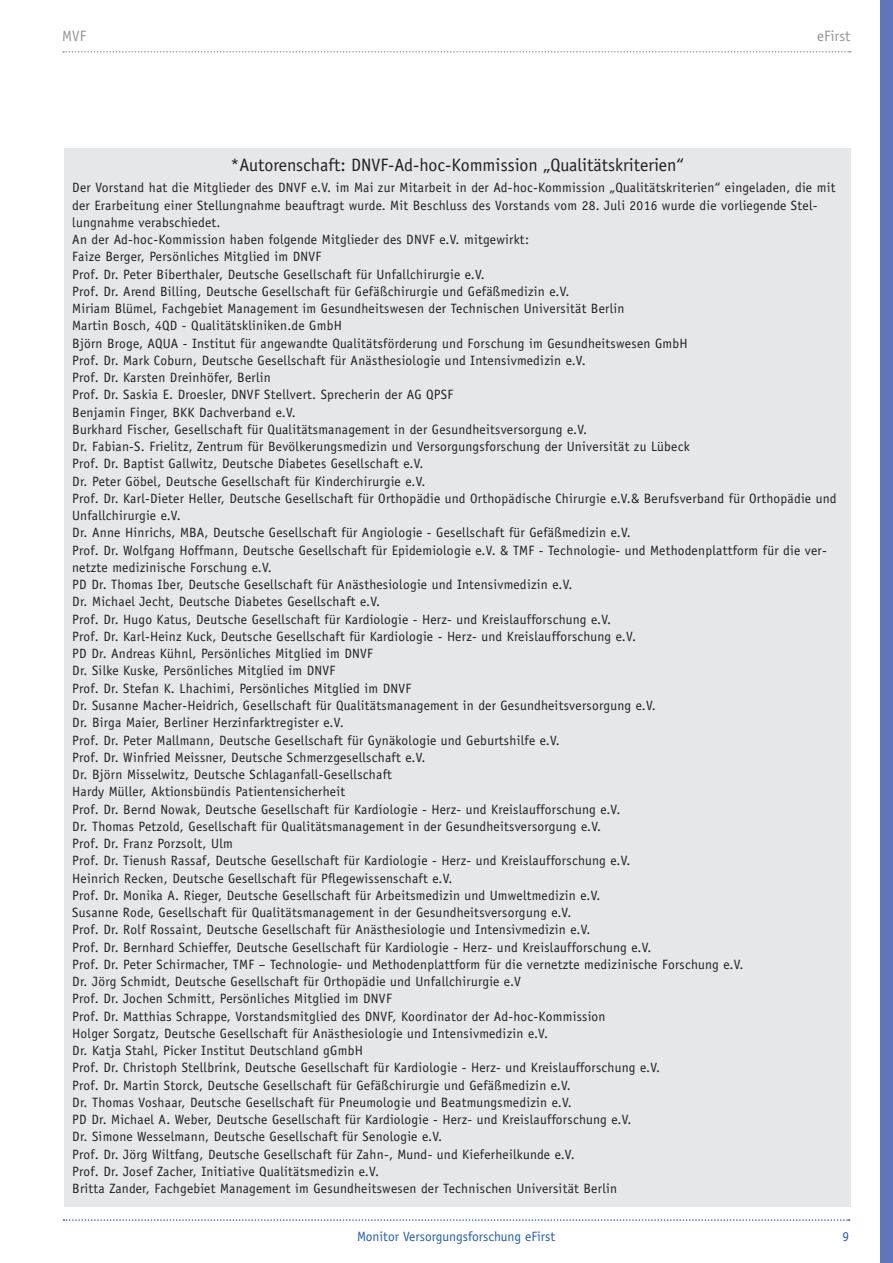
<style>
.page{position:relative;width:893px;height:1263px;background:#fff}
.page>*{position:absolute;margin:0;border:0;box-sizing:border-box;transform-origin:0 0}
.t1{font:18px "Officina Sans";color:#231f20}
.t2{font:15px "Officina Sans";color:#939598}
.t3{font:13.5px/17.2px "Officina Sans";letter-spacing:.02em;color:#231f20}
.t4{font:13.5px "Officina Sans";color:#275caa}
</style>
<div class="page">
<svg style="left:63px;top:51px;width:788px;height:2px"></svg>
<svg style="left:63px;top:1219px;width:787px;height:2px"></svg>
<div style="left:880px;top:0;width:13px;height:1263px;background:#5f77ba"></div>
<div style="left:64px;top:149px;width:786px;height:1058px;background:#e6e7e9"></div>
<p class="t2" style="left:62px;top:27px;width:25px">MVF</p>
<p class="t2" style="left:817px;top:27px;width:35px">eFirst</p>
<h1 class="t1" style="left:230px;top:154px;width:455px">*Autorenschaft: DNVF-Ad-hoc-Kommission „Qualitätskriterien“</h1>
<p class="t3" style="left:72px;top:179px;width:766px">Der Vorstand hat die Mitglieder des DNVF e.V. im Mai zur Mitarbeit in der Ad-hoc-Kommission „Qualitätskriterien“ eingeladen, die mit der Erarbeitung einer Stellungnahme beauftragt wurde. Mit Beschluss des Vorstands vom 28. Juli 2016 wurde die vorliegende Stel&shy;lungnahme verabschiedet.<br>An der Ad-hoc-Kommission haben folgende Mitglieder des DNVF e.V. mitgewirkt:<br>Faize Berger, Persönliches Mitglied im DNVF<br>Prof. Dr. Peter Biberthaler, Deutsche Gesellschaft für Unfallchirurgie e.V.<br>Prof. Dr. Arend Billing, Deutsche Gesellschaft für Gefäßchirurgie und Gefäßmedizin e.V.<br>Miriam Blümel, Fachgebiet Management im Gesundheitswesen der Technischen Universität Berlin<br>Martin Bosch, 4QD - Qualitätskliniken.de GmbH<br>Björn Broge, AQUA - Institut für angewandte Qualitätsförderung und Forschung im Gesundheitswesen GmbH<br>Prof. Dr. Mark Coburn, Deutsche Gesellschaft für Anästhesiologie und Intensivmedizin e.V.<br>Prof. Dr. Karsten Dreinhöfer, Berlin<br>Prof. Dr. Saskia E. Droesler, DNVF Stellvert. Sprecherin der AG QPSF<br>Benjamin Finger, BKK Dachverband e.V.<br>Burkhard Fischer, Gesellschaft für Qualitätsmanagement in der Gesundheitsversorgung e.V.<br>Dr. Fabian-S. Frielitz, Zentrum für Bevölkerungsmedizin und Versorgungsforschung der Universität zu Lübeck<br>Prof. Dr. Baptist Gallwitz, Deutsche Diabetes Gesellschaft e.V.<br>Dr. Peter Göbel, Deutsche Gesellschaft für Kinderchirurgie e.V.<br>Prof. Dr. Karl-Dieter Heller, Deutsche Gesellschaft für Orthopädie und Orthopädische Chirurgie e.V.&amp; Berufsverband für Orthopädie und Unfallchirurgie e.V.<br>Dr. Anne Hinrichs, MBA, Deutsche Gesellschaft für Angiologie - Gesellschaft für Gefäßmedizin e.V.<br>Prof. Dr. Wolfgang Hoffmann, Deutsche Gesellschaft für Epidemiologie e.V. &amp; TMF - Technologie- und Methodenplattform für die ver&shy;netzte medizinische Forschung e.V.<br>PD Dr. Thomas Iber, Deutsche Gesellschaft für Anästhesiologie und Intensivmedizin e.V.<br>Dr. Michael Jecht, Deutsche Diabetes Gesellschaft e.V.<br>Prof. Dr. Hugo Katus, Deutsche Gesellschaft für Kardiologie - Herz- und Kreislaufforschung e.V.<br>Prof. Dr. Karl-Heinz Kuck, Deutsche Gesellschaft für Kardiologie - Herz- und Kreislaufforschung e.V.<br>PD Dr. Andreas Kühnl, Persönliches Mitglied im DNVF<br>Dr. Silke Kuske, Persönliches Mitglied im DNVF<br>Prof. Dr. Stefan K. Lhachimi, Persönliches Mitglied im DNVF<br>Dr. Susanne Macher-Heidrich, Gesellschaft für Qualitätsmanagement in der Gesundheitsversorgung e.V.<br>Dr. Birga Maier, Berliner Herzinfarktregister e.V.<br>Prof. Dr. Peter Mallmann, Deutsche Gesellschaft für Gynäkologie und Geburtshilfe e.V.<br>Prof. Dr. Winfried Meissner, Deutsche Schmerzgesellschaft e.V.<br>Dr. Björn Misselwitz, Deutsche Schlaganfall-Gesellschaft<br>Hardy Müller, Aktionsbündis Patientensicherheit<br>Prof. Dr. Bernd Nowak, Deutsche Gesellschaft für Kardiologie - Herz- und Kreislaufforschung e.V.<br>Dr. Thomas Petzold, Gesellschaft für Qualitätsmanagement in der Gesundheitsversorgung e.V.<br>Prof. Dr. Franz Porzsolt, Ulm<br>Prof. Dr. Tienush Rassaf, Deutsche Gesellschaft für Kardiologie - Herz- und Kreislaufforschung e.V.<br>Heinrich Recken, Deutsche Gesellschaft für Pflegewissenschaft e.V.<br>Prof. Dr. Monika A. Rieger, Deutsche Gesellschaft für Arbeitsmedizin und Umweltmedizin e.V.<br>Susanne Rode, Gesellschaft für Qualitätsmanagement in der Gesundheitsversorgung e.V.<br>Prof. Dr. Rolf Rossaint, Deutsche Gesellschaft für Anästhesiologie und Intensivmedizin e.V.<br>Prof. Dr. Bernhard Schieffer, Deutsche Gesellschaft für Kardiologie - Herz- und Kreislaufforschung e.V.<br>Prof. Dr. Peter Schirmacher, TMF – Technologie- und Methodenplattform für die vernetzte medizinische Forschung e.V.<br>Dr. Jörg Schmidt, Deutsche Gesellschaft für Orthopädie und Unfallchirurgie e.V<br>Prof. Dr. Jochen Schmitt, Persönliches Mitglied im DNVF<br>Prof. Dr. Matthias Schrappe, Vorstandsmitglied des DNVF, Koordinator der Ad-hoc-Kommission<br>Holger Sorgatz, Deutsche Gesellschaft für Anästhesiologie und Intensivmedizin e.V.<br>Dr. Katja Stahl, Picker Institut Deutschland gGmbH<br>Prof. Dr. Christoph Stellbrink, Deutsche Gesellschaft für Kardiologie - Herz- und Kreislaufforschung e.V.<br>Prof. Dr. Martin Storck, Deutsche Gesellschaft für Gefäßchirurgie und Gefäßmedizin e.V.<br>Dr. Thomas Voshaar, Deutsche Gesellschaft für Pneumologie und Beatmungsmedizin e.V.<br>PD Dr. Michael A. Weber, Deutsche Gesellschaft für Kardiologie - Herz- und Kreislaufforschung e.V.<br>Dr. Simone Wesselmann, Deutsche Gesellschaft für Senologie e.V.<br>Prof. Dr. Jörg Wiltfang, Deutsche Gesellschaft für Zahn-, Mund- und Kieferheilkunde e.V.<br>Prof. Dr. Josef Zacher, Initiative Qualitätsmedizin e.V.<br>Britta Zander, Fachgebiet Management im Gesundheitswesen der Technischen Universität Berlin</p>
<p class="t4" style="left:357px;top:1228px;width:200px">Monitor Versorgungsforschung eFirst</p>
<p class="t4" style="left:843px;top:1228px;width:8px">9</p>
</div>
